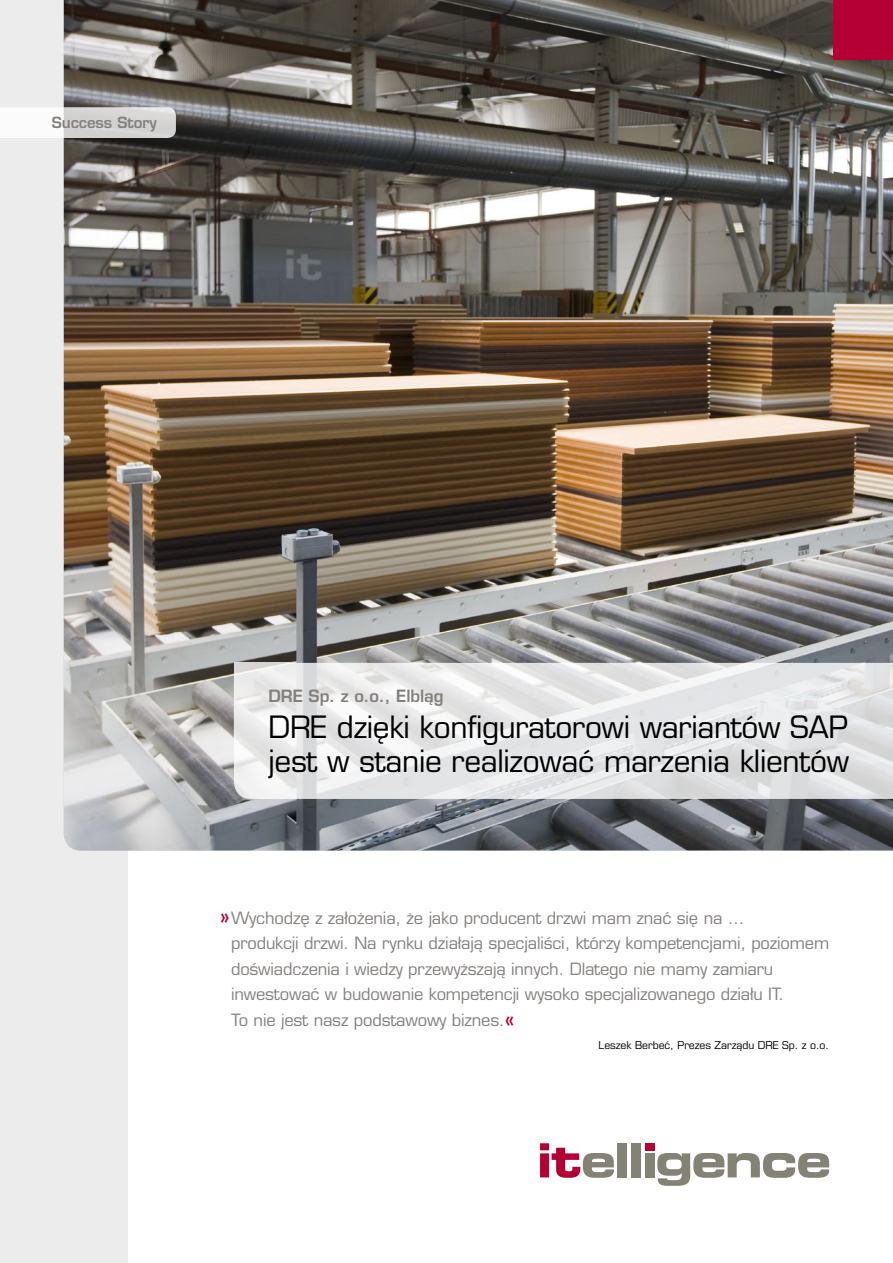
<style>
.page{position:relative;width:893px;height:1263px;background:#fff}
.page>*{position:absolute;margin:0;border:0;box-sizing:border-box;transform-origin:0 0}
.t1{font:500 30px/34.5px "Eurostile LTCE";letter-spacing:-.01em;color:#000}
.t2{font:500 16.5px/25.5px "Eurostile LTCE";letter-spacing:-.01em;color:#837f7c}
.t3{font:600 16.5px "Eurostile LTCE";letter-spacing:-.005em;color:#837f7c}
.t4{font:600 15px "Eurostile LTCE";letter-spacing:-.005em;color:#837f7c}
.t5{font:500 10.5px "Eurostile LTCE";letter-spacing:-.005em;color:#000}
.s1{font-weight:600;font-size:18px;color:#b50034}
</style>
<div class="page">
<div style="left:0;top:0;width:128px;height:1263px;background:#ececed"></div>
<img style="left:64px;top:0;width:829px;height:850px">
<div style="left:833px;top:0;width:60px;height:60px;background:#b50034"></div>
<svg style="left:0;top:107px;width:176px;height:31px"></svg>
<svg style="left:234px;top:663px;width:659px;height:136px;fill:#e3e4e6"></svg>
<svg style="left:234px;top:663px;width:56px;height:45px;fill:#eaeae9"></svg>
<svg style="left:540px;top:1143px;width:74px;height:35px"></svg>
<div style="left:617px;top:1143px;width:9px;height:34px;background:#848175"></div>
<div style="left:631px;top:1143px;width:9px;height:34px;background:#848175"></div>
<div style="left:645px;top:1143px;width:9px;height:7px;background:#b50034"></div>
<div style="left:645px;top:1153px;width:9px;height:24px;background:#848175"></div>
<svg style="left:657px;top:1153px;width:172px;height:33px"></svg>
<p class="t4" style="left:52px;top:113px;width:106px">Success Story</p>
<p class="t3" style="left:269px;top:685px;width:177px">DRE Sp. z o.o., Elbląg</p>
<h1 class="t1" style="left:269px;top:710px;width:582px">DRE dzięki konfiguratorowi wariantów SAP jest w stanie realizować marzenia klientów</h1>
<p class="t2" style="left:231px;top:905px;width:600px;text-indent:-11px"><span class="s1">»</span>Wychodzę z założenia, że jako producent drzwi mam znać się na …<br>produkcji drzwi. Na rynku działają specjaliści, którzy kompetencjami, poziomem doświadczenia i wiedzy przewyższają innych. Dlatego nie mamy zamiaru inwestować w budowanie kompetencji wysoko specjalizowanego działu IT.<br>To nie jest nasz podstawowy biznes.<span class="s1">«</span></p>
<p class="t5" style="left:599px;top:1038px;width:232px">Leszek Berbeć, Prezes Zarządu DRE Sp. z o.o.</p>
</div>
